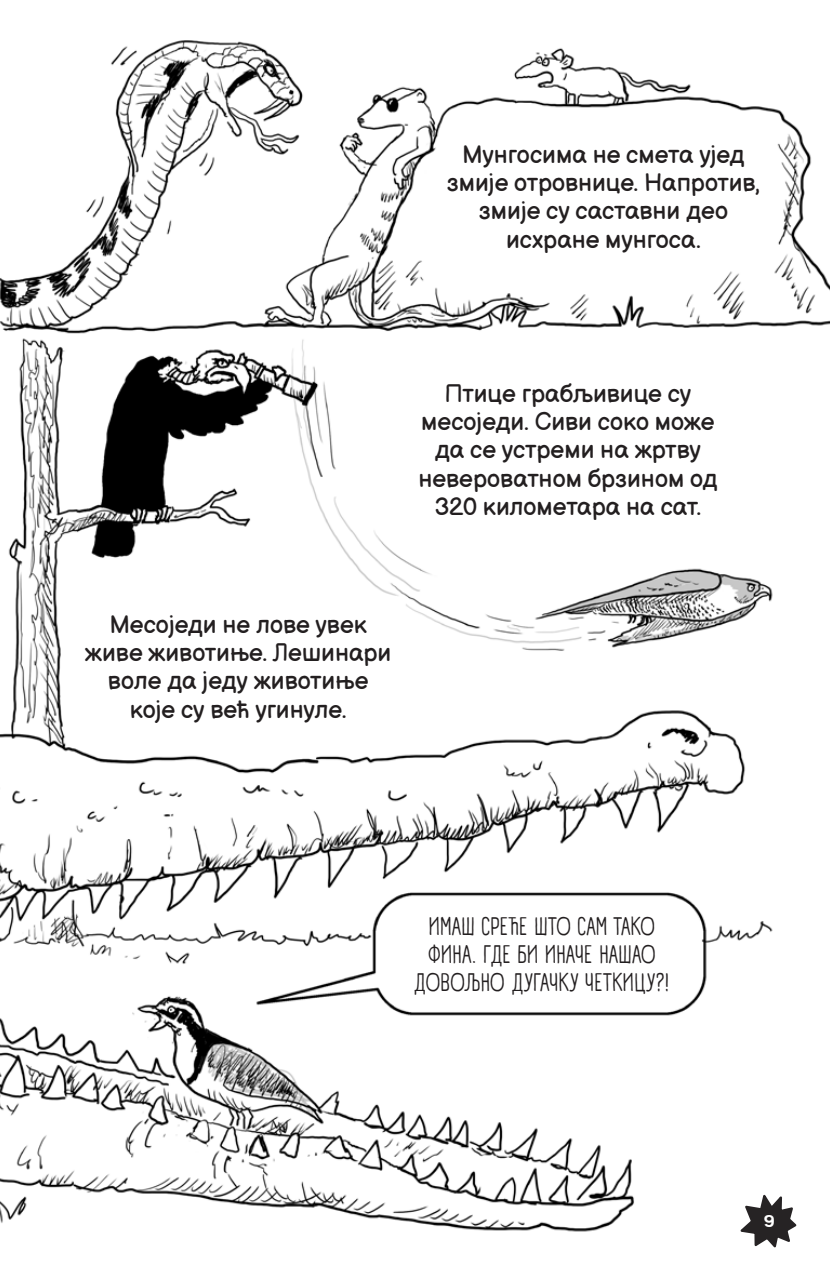
<style>
.page{position:relative;width:830px;height:1276px;background:#fff}
.page>*{position:absolute;margin:0;border:0;box-sizing:border-box;transform-origin:0 0}
.t1{font:24.75px/28.3px "Balsamiq Sans";color:#231f20;text-align:center}
.t2{font:24.75px/28.1px "Panforte Pro";letter-spacing:.005em;color:#231f20;text-align:center;scale:.9 1}
.t3{font:18.22px "MEXE";color:#fff;scale:1.11 1}
</style>
<div class="page">
<img style="left:0;top:40px;width:829px;height:1192px">
<svg style="left:736px;top:1190px;width:62px;height:58px"></svg>
<p class="t1" style="left:446px;top:139px;width:314px">Мунгосима не смета ујед змије отровнице. Напротив, змије су саставни део исхране мунгоса.</p>
<p class="t1" style="left:418px;top:378px;width:300px">Птице грабљивице су месоједи. Сиви соко може да се устреми на жртву невероватном брзином од<br>320 километара на сат.</p>
<p class="t1" style="left:85px;top:608px;width:308px">Месоједи не лове увек живе животиње. Лешинари воле да једу животиње које су већ угинуле.</p>
<p class="t2" style="left:413px;top:913px;width:286px">ИМАШ СРЕЋЕ ШТО САМ ТАКО<br>ФИНА. ГДЕ БИ ИНАЧЕ НАШАО<br>ДОВОЉНО ДУГАЧКУ ЧЕТКИЦУ?!</p>
<p class="t3" style="left:763px;top:1210px;width:11px">9</p>
</div>
